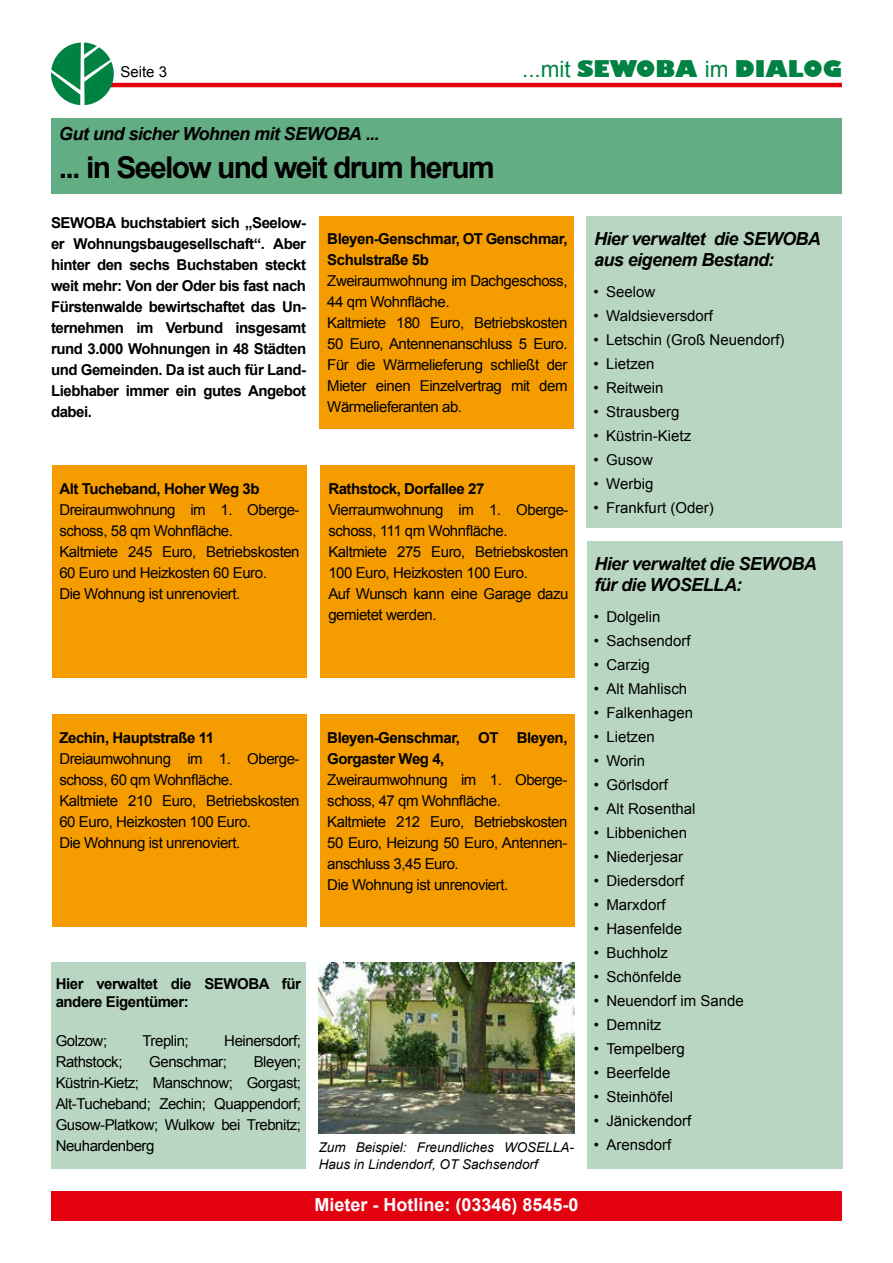
<style>
.page{position:relative;width:893px;height:1263px;background:#fff}
.page>*{position:absolute;margin:0;border:0;box-sizing:border-box;transform-origin:0 0}
.t1{font:700 30px "Arial";letter-spacing:-.05em;color:#000}
.t2{font:22.5px "Gilbert Ultra Bold Plain";color:#008243}
.t3{font:italic 700 18px/21.6px "Arial";letter-spacing:-.035em;color:#000}
.t4{font:700 18px "Arial";color:#fff}
.t5{font:15px/21px "Arial";letter-spacing:-.03em;color:#000}
.t6{font:700 15px/21px "Arial";letter-spacing:-.03em;color:#000}
.t7{font:15px "Arial";color:#000}
.t8{font:italic 13.5px/16.2px "Arial";color:#000}
.s1{font-family:"Arial"}
</style>
<div class="page">
<hr style="left:98px;top:83px;width:744px;height:4px;background:#e3000f">
<svg style="left:51px;top:43px;width:63px;height:62px"></svg>
<div style="left:51px;top:1191px;width:791px;height:29px;background:#e3000f"></div>
<div style="left:587px;top:216px;width:255px;height:311px;background:#b8d6c1"></div>
<div style="left:587px;top:541px;width:255px;height:628px;background:#b8d6c1"></div>
<div style="left:51px;top:119px;width:791px;height:75px;background:#63ad85"></div>
<div style="left:319px;top:216px;width:255px;height:213px;background:#f59c00"></div>
<div style="left:52px;top:466px;width:255px;height:212px;background:#f59c00"></div>
<div style="left:320px;top:466px;width:255px;height:212px;background:#f59c00"></div>
<div style="left:52px;top:715px;width:255px;height:212px;background:#f59c00"></div>
<div style="left:320px;top:715px;width:255px;height:212px;background:#f59c00"></div>
<div style="left:51px;top:963px;width:255px;height:206px;background:#b8d6c1"></div>
<img style="left:319px;top:963px;width:255px;height:171px">
<p class="t5" style="left:120px;top:61px;width:48px">Seite 3</p>
<h2 class="t2" style="left:522px;top:55px;width:321px"><span class="s1">...mit</span> SEWOBA <span class="s1">im</span> DIALOG</h2>
<p class="t3" style="left:59px;top:124px;width:322px">Gut und sicher Wohnen mit SEWOBA ...</p>
<h1 class="t1" style="left:59px;top:147px;width:437px">... in Seelow und weit drum herum</h1>
<p class="t6" style="left:51px;top:213px;width:257px;text-align:justify">SEWOBA buchstabiert sich „Seelow&shy;er Wohnungsbaugesellschaft“. Aber hinter den sechs Buchstaben steckt weit mehr: Von der Oder bis fast nach Fürstenwalde bewirtschaftet das Un&shy;ternehmen im Verbund insgesamt rund 3.000 Wohnungen in 48 Städten und Gemeinden. Da ist auch für Land-Liebhaber immer ein gutes Angebot dabei.</p>
<p class="t6" style="left:327px;top:229px;width:242px">Bleyen-Genschmar, OT Genschmar,<br>Schulstraße 5b</p>
<p class="t5" style="left:327px;top:271px;width:242px">Zweiraumwohnung im Dachgeschoss,<br>44 qm Wohnfläche.<br>Kaltmiete 180 Euro, Betriebskosten<br>50 Euro, Antennenanschluss 5 Euro.<br>Für die Wärmelieferung schließt der<br>Mieter einen Einzelvertrag mit dem<br>Wärmelieferanten ab.</p>
<p class="t6" style="left:59px;top:479px;width:202px">Alt Tucheband, Hoher Weg 3b</p>
<p class="t5" style="left:59px;top:499px;width:242px">Dreiraumwohnung im 1. Oberge&shy;schoss, 58 qm Wohnfläche.<br>Kaltmiete 245 Euro, Betriebskosten<br>60 Euro und Heizkosten 60 Euro.<br>Die Wohnung ist unrenoviert.</p>
<p class="t6" style="left:328px;top:479px;width:157px">Rathstock, Dorfallee 27</p>
<p class="t5" style="left:328px;top:499px;width:242px">Vierraumwohnung im 1. Oberge&shy;schoss, 111 qm Wohnfläche.<br>Kaltmiete 275 Euro, Betriebskosten<br>100 Euro, Heizkosten 100 Euro.<br>Auf Wunsch kann eine Garage dazu gemietet werden.</p>
<p class="t6" style="left:59px;top:728px;width:156px">Zechin, Hauptstraße 11</p>
<p class="t5" style="left:59px;top:748px;width:242px">Dreiaumwohnung im 1. Oberge&shy;schoss, 60 qm Wohnfläche.<br>Kaltmiete 210 Euro, Betriebskosten<br>60 Euro, Heizkosten 100 Euro.<br>Die Wohnung ist unrenoviert.</p>
<p class="t6" style="left:327px;top:728px;width:242px">Bleyen-Genschmar, OT Bleyen,<br>Gorgaster Weg 4,</p>
<p class="t5" style="left:327px;top:769px;width:242px">Zweiraumwohnung im 1. Oberge&shy;schoss, 47 qm Wohnfläche.<br>Kaltmiete 212 Euro, Betriebskosten<br>50 Euro, Heizung 50 Euro, Antennen&shy;anschluss 3,45 Euro.<br>Die Wohnung ist unrenoviert.</p>
<p class="t6" style="left:56px;top:975px;width:247px;line-height:18px">Hier verwaltet die SEWOBA für andere Eigentümer:</p>
<p class="t5" style="left:56px;top:1030px;width:53px">Golzow;</p>
<p class="t5" style="left:142px;top:1030px;width:48px">Treplin;</p>
<p class="t5" style="left:224px;top:1030px;width:78px">Heinersdorf;</p>
<p class="t5" style="left:56px;top:1051px;width:68px">Rathstock;</p>
<p class="t5" style="left:149px;top:1051px;width:79px">Genschmar;</p>
<p class="t5" style="left:56px;top:1051px;width:247px;text-align:justify;text-indent:198px">Bleyen; Küstrin-Kietz; Manschnow; Gorgast; Alt-Tucheband; Zechin; Quappendorf; Gusow-Platkow; Wulkow bei Trebnitz; Neuhardenberg</p>
<p class="t8" style="left:319px;top:1140px;width:257px">Zum Beispiel: Freundliches WOSELLA-<br>Haus in Lindendorf, OT Sachsendorf</p>
<p class="t4" style="left:314px;top:1193px;width:266px">Mieter - Hotline: (03346) 8545-0</p>
<p class="t3" style="left:594px;top:228px;width:228px">Hier verwaltet die SEWOBA aus eigenem Bestand:</p>
<p class="t5" style="left:593px;top:282px;width:63px">• Seelow</p>
<p class="t7" style="left:593px;top:306px;width:121px">• Waldsieversdorf</p>
<p class="t7" style="left:593px;top:330px;width:193px">• Letschin (Groß Neuendorf)</p>
<p class="t7" style="left:593px;top:354px;width:63px">• Lietzen</p>
<p class="t7" style="left:593px;top:378px;width:72px">• Reitwein</p>
<p class="t7" style="left:593px;top:402px;width:88px">• Strausberg</p>
<p class="t7" style="left:593px;top:426px;width:99px">• Küstrin-Kietz</p>
<p class="t5" style="left:593px;top:450px;width:61px">• Gusow</p>
<p class="t5" style="left:593px;top:474px;width:61px">• Werbig</p>
<p class="t7" style="left:593px;top:498px;width:122px">• Frankfurt (Oder)</p>
<p class="t3" style="left:594px;top:553px;width:224px">Hier verwaltet die SEWOBA für die WOSELLA:</p>
<p class="t7" style="left:594px;top:607px;width:68px">• Dolgelin</p>
<p class="t7" style="left:594px;top:631px;width:98px">• Sachsendorf</p>
<p class="t5" style="left:594px;top:655px;width:58px">• Carzig</p>
<p class="t7" style="left:594px;top:679px;width:95px">• Alt Mahlisch</p>
<p class="t7" style="left:594px;top:703px;width:101px">• Falkenhagen</p>
<p class="t7" style="left:594px;top:727px;width:63px">• Lietzen</p>
<p class="t5" style="left:594px;top:751px;width:53px">• Worin</p>
<p class="t7" style="left:594px;top:775px;width:76px">• Görlsdorf</p>
<p class="t7" style="left:594px;top:799px;width:103px">• Alt Rosenthal</p>
<p class="t7" style="left:594px;top:823px;width:95px">• Libbenichen</p>
<p class="t7" style="left:594px;top:847px;width:91px">• Niederjesar</p>
<p class="t7" style="left:594px;top:871px;width:92px">• Diedersdorf</p>
<p class="t7" style="left:594px;top:895px;width:73px">• Marxdorf</p>
<p class="t7" style="left:594px;top:919px;width:90px">• Hasenfelde</p>
<p class="t7" style="left:594px;top:943px;width:76px">• Buchholz</p>
<p class="t7" style="left:594px;top:967px;width:89px">• Schönfelde</p>
<p class="t7" style="left:594px;top:991px;width:152px">• Neuendorf im Sande</p>
<p class="t7" style="left:594px;top:1015px;width:69px">• Demnitz</p>
<p class="t7" style="left:594px;top:1039px;width:93px">• Tempelberg</p>
<p class="t7" style="left:594px;top:1063px;width:78px">• Beerfelde</p>
<p class="t7" style="left:594px;top:1087px;width:81px">• Steinhöfel</p>
<p class="t7" style="left:594px;top:1111px;width:99px">• Jänickendorf</p>
<p class="t7" style="left:594px;top:1135px;width:79px">• Arensdorf</p>
</div>
